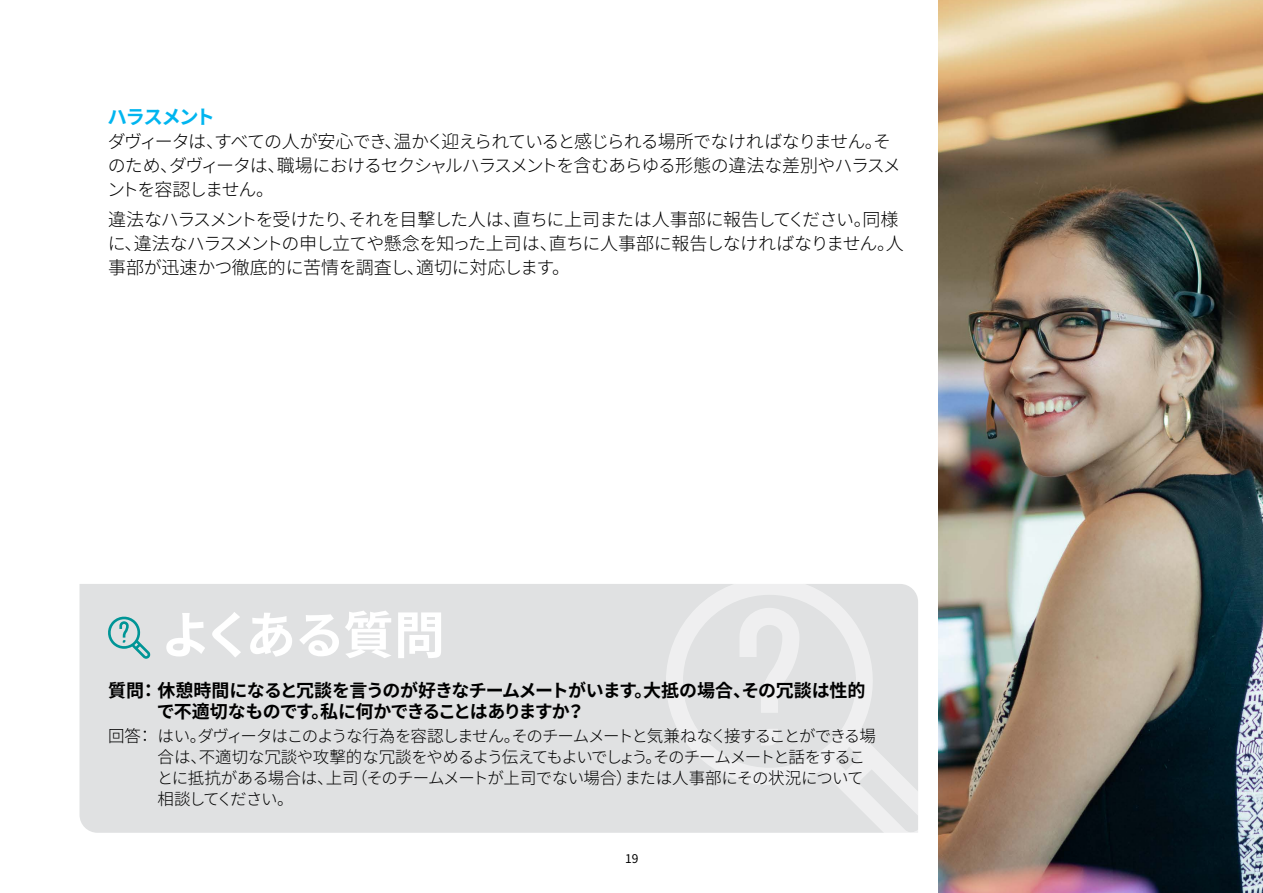
<style>
.page{position:relative;width:1263px;height:893px;background:#fff}
.page>*{position:absolute;margin:0;border:0;box-sizing:border-box;transform-origin:0 0}
.t1{font:700 51px "Noto Sans JP";letter-spacing:-.05em;color:#fff}
.t2{font:700 19.5px "Noto Sans JP";letter-spacing:-.09em;color:#00b5ef}
.t3{font:300 18px/24px "Noto Sans JP";letter-spacing:-.03em;color:#000}
.t4{font:300 18px/24px "Noto Sans JP";letter-spacing:-.055em;color:#000}
.t5{font:700 18px/21px "Noto Sans JP";letter-spacing:-.04em;color:#000}
.t6{font:300 16.5px/21px "Noto Sans JP";letter-spacing:-.065em;color:#000}
.t7{font:12px "Noto Sans JP";color:#000}
</style>
<div class="page">
<div style="left:80px;top:584px;width:576px;height:249px;background:#e0e1e2"></div>
<svg style="left:106px;top:615px;width:45px;height:44px;background:#afd0d1"></svg>
<svg style="left:656px;top:568px;width:283px;height:281px;fill:#e0e1e2"></svg>
<svg style="left:739px;top:608px;width:60px;height:105px"></svg>
<svg style="left:761px;top:729px;width:17px;height:16px"></svg>
<img style="left:939px;top:0;width:324px;height:893px">
<p class="t2" style="left:108px;top:105px;width:109px">ハラスメント</p>
<p class="t4" style="left:107px;top:129px;width:795px">ダヴィータは、すべての人が安心でき、温かく迎えられていると感じられる場所でなければなりません。そのため、ダヴィータは、職場におけるセクシャルハラスメントを含むあらゆる形態の違法な差別やハラスメントを容認しません。</p>
<p class="t3" style="left:108px;top:208px;width:798px">違法なハラスメントを受けたり、それを目撃した人は、直ちに上司または人事部に報告してください。同様に、違法なハラスメントの申し立てや懸念を知った上司は、直ちに人事部に報告しなければなりません。人事部が迅速かつ徹底的に苦情を調査し、適切に対応します。</p>
<h1 class="t1" style="left:161px;top:606px;width:286px">よくある質問</h1>
<p class="t5" style="left:157px;top:680px;width:710px;text-indent:-49px">質問： 休憩時間になると冗談を言うのが好きなチームメートがいます。大抵の場合、その冗談は性的で不適切なものです。私に何かできることはありますか？</p>
<p class="t6" style="left:157px;top:726px;width:720px;text-indent:-49px">回答：はい。ダヴィータはこのような行為を容認しません。そのチームメートと気兼ねなく接することができる場合は、不適切な冗談や攻撃的な冗談をやめるよう伝えてもよいでしょう。そのチームメートと話をすることに抵抗がある場合は、上司（そのチームメートが上司でない場合）または人事部にその状況について相談してください。</p>
<p class="t7" style="left:625px;top:852px;width:15px">19</p>
</div>
